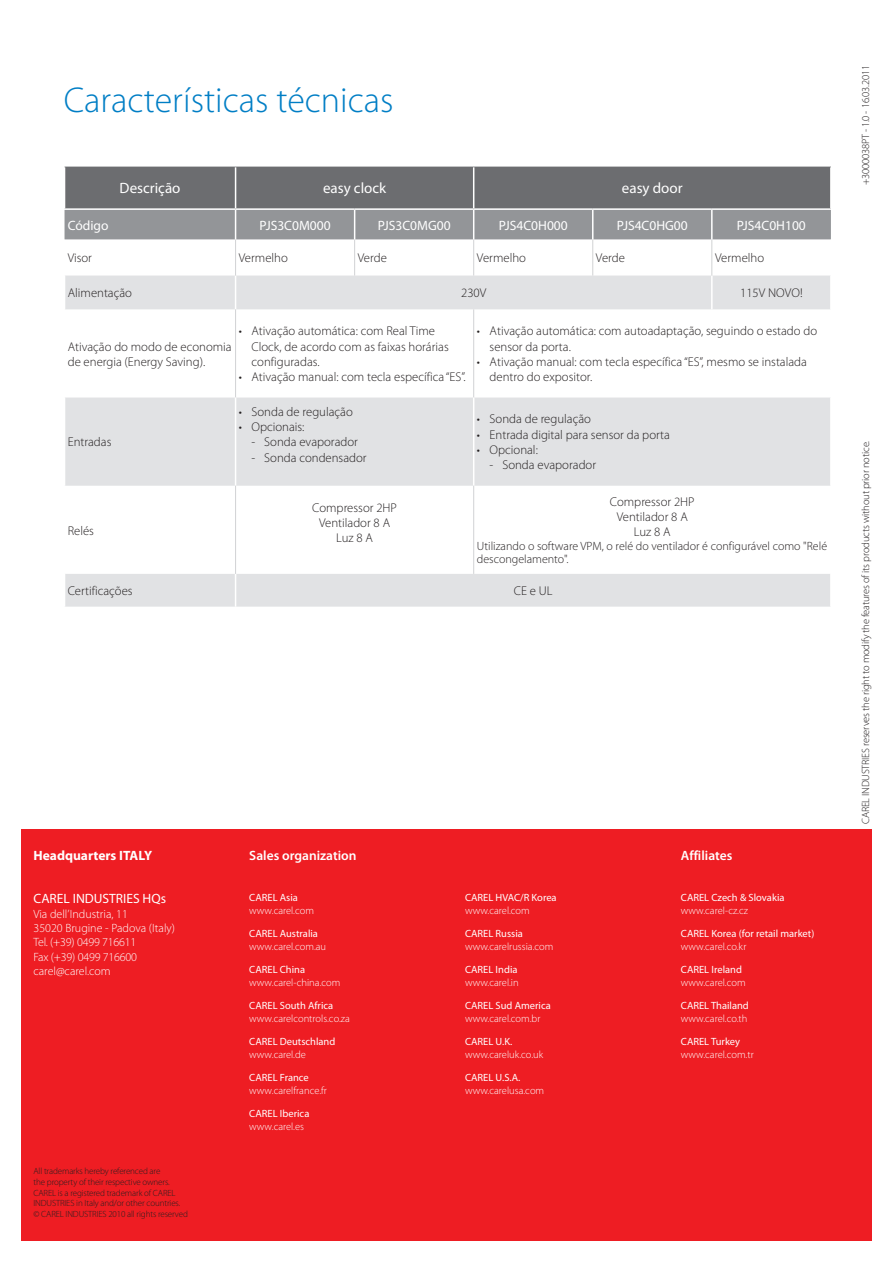
<style>
.page{position:relative;width:893px;height:1263px;background:#fff}
.page>*{position:absolute;margin:0;border:0;box-sizing:border-box;transform-origin:0 0}
.t1{font:300 36px "Myriad Pro";color:#007ec5}
.t2{font:15px "Myriad Pro";color:#fff}
.t3{font:13.5px "Myriad Pro";color:#fff}
.t4{font:600 13.5px "Myriad Pro";color:#fff}
.t5{font:700 13.5px "Myriad Pro";color:#fff}
.t6{font:300 12.75px/15.3px "Myriad Pro";color:#231f20}
.t7{font:300 12px/14.4px "Myriad Pro";color:#fff}
.t8{font:300 12px/13.5px "Myriad Pro";color:#231f20}
.t9{font:300 10.5px "Myriad Pro";color:#fff}
.t10{font:10.5px "Myriad Pro";color:#fff}
.t11{font:300 10.5px "Myriad Pro";letter-spacing:-.015em;color:#231f20}
.t12{font:300 9px/10.8px "Myriad Pro";letter-spacing:-.015em;color:#231f20}
</style>
<div class="page">
<div style="left:21px;top:829px;width:851px;height:412px;background:#ee1d23"></div>
<svg style="left:65px;top:167px;width:766px;height:73px;background:#7d7f81"></svg>
<svg style="left:65px;top:276px;width:765px;height:331px"></svg>
<hr style="left:235px;top:167px;width:1px;height:41px;background:#fff">
<hr style="left:473px;top:167px;width:1px;height:41px;background:#fff">
<hr style="left:830px;top:167px;width:2px;height:41px;background:#fff">
<hr style="left:64px;top:208px;width:172px;height:2px;background:#fff">
<hr style="left:236px;top:208px;width:119px;height:2px;background:#fff">
<hr style="left:355px;top:208px;width:119px;height:2px;background:#fff">
<hr style="left:474px;top:208px;width:119px;height:2px;background:#fff">
<hr style="left:593px;top:208px;width:119px;height:2px;background:#fff">
<hr style="left:712px;top:208px;width:120px;height:2px;background:#fff">
<hr style="left:235px;top:574px;width:1px;height:33px;background:#fff">
<hr style="left:235px;top:276px;width:1px;height:33px;background:#fff">
<hr style="left:711px;top:276px;width:2px;height:33px;background:#fff">
<hr style="left:235px;top:210px;width:1px;height:30px;background:#fff">
<hr style="left:354px;top:210px;width:1px;height:30px;background:#fff">
<hr style="left:473px;top:210px;width:1px;height:30px;background:#fff">
<hr style="left:592px;top:210px;width:1px;height:30px;background:#fff">
<hr style="left:711px;top:210px;width:2px;height:30px;background:#fff">
<hr style="left:235px;top:240px;width:1px;height:36px;background:#d1d2d4">
<hr style="left:354px;top:240px;width:1px;height:36px;background:#d1d2d4">
<hr style="left:473px;top:240px;width:1px;height:36px;background:#d1d2d4">
<hr style="left:592px;top:240px;width:1px;height:36px;background:#d1d2d4">
<hr style="left:711px;top:240px;width:1px;height:36px;background:#d1d2d4">
<hr style="left:235px;top:309px;width:1px;height:88px;background:#d1d2d4">
<hr style="left:473px;top:309px;width:1px;height:88px;background:#d1d2d4">
<hr style="left:235px;top:397px;width:1px;height:89px;background:#fff">
<hr style="left:473px;top:397px;width:1px;height:89px;background:#fff">
<hr style="left:235px;top:486px;width:1px;height:88px;background:#d1d2d4">
<hr style="left:473px;top:486px;width:1px;height:88px;background:#d1d2d4">
<h1 class="t1" style="left:64px;top:78px;width:331px">Características técnicas</h1>
<p class="t2" style="left:120px;top:179px;width:62px">Descrição</p>
<p class="t2" style="left:323px;top:179px;width:65px">easy clock</p>
<p class="t2" style="left:622px;top:179px;width:62px">easy door</p>
<p class="t3" style="left:68px;top:217px;width:42px">Código</p>
<p class="t3" style="left:260px;top:217px;width:73px">PJS3C0M000</p>
<p class="t3" style="left:378px;top:217px;width:74px">PJS3C0MG00</p>
<p class="t3" style="left:499px;top:217px;width:71px">PJS4C0H000</p>
<p class="t3" style="left:617px;top:217px;width:72px">PJS4C0HG00</p>
<p class="t3" style="left:737px;top:217px;width:71px">PJS4C0H100</p>
<p class="t6" style="left:68px;top:250px;width:26px">Visor</p>
<p class="t6" style="left:239px;top:250px;width:51px">Vermelho</p>
<p class="t6" style="left:358px;top:250px;width:31px">Verde</p>
<p class="t6" style="left:477px;top:250px;width:51px">Vermelho</p>
<p class="t6" style="left:596px;top:250px;width:31px">Verde</p>
<p class="t6" style="left:715px;top:250px;width:51px">Vermelho</p>
<p class="t6" style="left:68px;top:285px;width:66px">Alimentação</p>
<p class="t6" style="left:461px;top:285px;width:27px">230V</p>
<p class="t6" style="left:740px;top:285px;width:64px">115V NOVO!</p>
<p class="t6" style="left:68px;top:339px;width:165px">Ativação do modo de economia de energia (Energy Saving).</p>
<p class="t6" style="left:252px;top:323px;width:199px;text-indent:-13px">• Ativação automática: com Real Time<br>Clock, de acordo com as faixas horárias configuradas.</p>
<p class="t6" style="left:239px;top:369px;width:228px">• Ativação manual: com tecla específica “ES”.</p>
<p class="t6" style="left:68px;top:434px;width:45px">Entradas</p>
<p class="t6" style="left:239px;top:404px;width:116px">• Sonda de regulação</p>
<p class="t6" style="left:239px;top:419px;width:67px">• Opcionais:</p>
<p class="t6" style="left:251px;top:434px;width:108px">- Sonda evaporador</p>
<p class="t6" style="left:251px;top:450px;width:117px">- Sonda condensador</p>
<p class="t6" style="left:490px;top:323px;width:329px;text-indent:-13px">• Ativação automática: com autoadaptação, seguindo o estado do sensor da porta.</p>
<p class="t6" style="left:490px;top:354px;width:319px;text-indent:-13px">• Ativação manual: com tecla específica “ES”, mesmo se instalada dentro do expositor.</p>
<p class="t6" style="left:477px;top:411px;width:116px">• Sonda de regulação</p>
<p class="t6" style="left:477px;top:427px;width:195px">• Entrada digital para sensor da porta</p>
<p class="t6" style="left:477px;top:442px;width:63px">• Opcional:</p>
<p class="t6" style="left:490px;top:457px;width:108px">- Sonda evaporador</p>
<p class="t6" style="left:68px;top:523px;width:28px">Relés</p>
<p class="t6" style="left:312px;top:500px;width:86px;text-align:center">Compressor 2HP<br>Ventilador 8 A<br>Luz 8 A</p>
<p class="t6" style="left:610px;top:494px;width:86px;text-align:center">Compressor 2HP<br>Ventilador 8 A<br>Luz 8 A</p>
<p class="t8" style="left:477px;top:539px;width:352px">Utilizando o software VPM, o relé do ventilador é configurável como "Relé descongelamento".</p>
<p class="t6" style="left:68px;top:583px;width:66px">Certificações</p>
<p class="t6" style="left:514px;top:583px;width:40px">CE e UL</p>
<p class="t5" style="left:33px;top:846px;width:120px">Headquarters ITALY</p>
<p class="t4" style="left:249px;top:846px;width:109px">Sales organization</p>
<p class="t4" style="left:681px;top:846px;width:53px">Affiliates</p>
<p class="t3" style="left:33px;top:890px;width:134px">CAREL INDUSTRIES HQs</p>
<p class="t7" style="left:33px;top:906px;width:143px">Via dell’Industria, 11<br>35020 Brugine - Padova (Italy)<br>Tel. (+39) 0499 716611<br>Fax (+39) 0499 716600 carel@carel.com</p>
<p class="t10" style="left:249px;top:891px;width:50px">CAREL Asia</p>
<p class="t9" style="left:249px;top:904px;width:66px">www.carel.com</p>
<p class="t10" style="left:249px;top:927px;width:70px">CAREL Australia</p>
<p class="t9" style="left:249px;top:940px;width:78px">www.carel.com.au</p>
<p class="t10" style="left:249px;top:963px;width:57px">CAREL China</p>
<p class="t9" style="left:249px;top:976px;width:93px">www.carel-china.com</p>
<p class="t10" style="left:249px;top:999px;width:85px">CAREL South Africa</p>
<p class="t9" style="left:249px;top:1012px;width:102px">www.carelcontrols.co.za</p>
<p class="t10" style="left:249px;top:1035px;width:88px">CAREL Deutschland</p>
<p class="t9" style="left:249px;top:1048px;width:58px">www.carel.de</p>
<p class="t10" style="left:249px;top:1071px;width:61px">CAREL France</p>
<p class="t9" style="left:249px;top:1084px;width:79px">www.carelfrance.fr</p>
<p class="t10" style="left:249px;top:1107px;width:62px">CAREL Iberica</p>
<p class="t9" style="left:249px;top:1120px;width:56px">www.carel.es</p>
<p class="t10" style="left:465px;top:891px;width:93px">CAREL HVAC/R Korea</p>
<p class="t9" style="left:465px;top:904px;width:66px">www.carel.com</p>
<p class="t10" style="left:465px;top:927px;width:59px">CAREL Russia</p>
<p class="t9" style="left:465px;top:940px;width:90px">www.carelrussia.com</p>
<p class="t10" style="left:465px;top:963px;width:54px">CAREL India</p>
<p class="t9" style="left:465px;top:976px;width:55px">www.carel.in</p>
<p class="t10" style="left:465px;top:999px;width:87px">CAREL Sud America</p>
<p class="t9" style="left:465px;top:1012px;width:77px">www.carel.com.br</p>
<p class="t10" style="left:465px;top:1035px;width:49px">CAREL U.K.</p>
<p class="t9" style="left:465px;top:1048px;width:80px">www.careluk.co.uk</p>
<p class="t10" style="left:465px;top:1071px;width:57px">CAREL U.S.A.</p>
<p class="t9" style="left:465px;top:1084px;width:81px">www.carelusa.com</p>
<p class="t10" style="left:681px;top:891px;width:105px">CAREL Czech &amp; Slovakia</p>
<p class="t9" style="left:681px;top:904px;width:69px">www.carel-cz.cz</p>
<p class="t10" style="left:681px;top:927px;width:135px">CAREL Korea (for retail market)</p>
<p class="t9" style="left:681px;top:940px;width:67px">www.carel.co.kr</p>
<p class="t10" style="left:681px;top:963px;width:63px">CAREL Ireland</p>
<p class="t9" style="left:681px;top:976px;width:66px">www.carel.com</p>
<p class="t10" style="left:681px;top:999px;width:69px">CAREL Thailand</p>
<p class="t9" style="left:681px;top:1012px;width:68px">www.carel.co.th</p>
<p class="t10" style="left:681px;top:1035px;width:61px">CAREL Turkey</p>
<p class="t9" style="left:681px;top:1048px;width:74px">www.carel.com.tr</p>
<p class="t12" style="left:33px;top:1165px;width:156px">All trademarks hereby referenced are<br>the property of their respective owners.<br>CAREL is a registered trademark of CAREL INDUSTRIES in Italy and/or other countries. © CAREL INDUSTRIES 2010 all rights reserved</p>
<p class="t11" style="left:859px;top:185px;width:122px;rotate:-90deg">+3000038PT - 1.0 - 16.03.2011</p>
<p class="t11" style="left:859px;top:824px;width:385px;rotate:-90deg">CAREL INDUSTRIES reserves the right to modify the features of its products without prior notice.</p>
</div>
